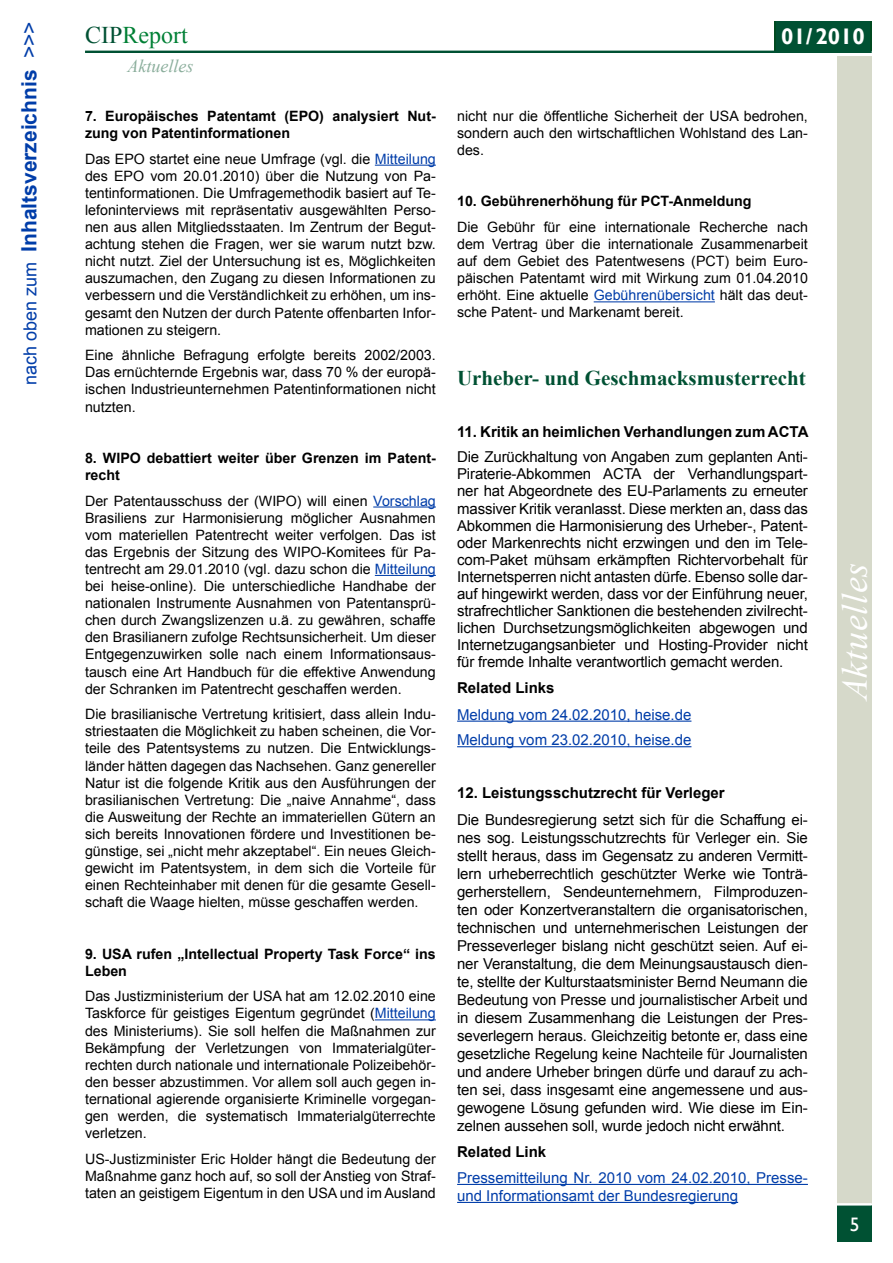
<style>
.page{position:relative;width:893px;height:1263px;background:#fff}
.page>*{position:absolute;margin:0;border:0;box-sizing:border-box;transform-origin:0 0}
.t1{font:italic 36px "Times New Roman";color:#fff}
.t2{font:24px "Times New Roman";color:#008035}
.t3{font:700 22.5px "Gill Sans";color:#fff}
.t4{font:700 21px "Times New Roman";color:#005133}
.t5{font:700 21px "Arial";color:#003da9}
.t6{font:19.5px "Gill Sans";color:#fff}
.t7{font:italic 18px "Times New Roman";color:#8bae9c}
.t8{font:15px/18px "Arial";letter-spacing:-.01em;color:#000;text-align:justify}
.t9{font:15px/25.7px "Arial";color:#003da9}
.t10{font:700 15px "Arial";color:#000}
.t11{font:14.25px/17.1px "Arial";color:#000;text-align:justify}
.t12{font:700 14.25px/17.1px "Arial";color:#000}
.s1{font-weight:400;font-size:18px}
.s2{font-weight:400}
.s3{color:#005133}
.s4{color:#003da9}
</style>
<div class="page">
<div style="left:838px;top:56px;width:34px;height:1147px;background:#d6d9ca"></div>
<div style="left:774px;top:21px;width:98px;height:30px;background:#004a20"></div>
<div style="left:838px;top:1205px;width:34px;height:37px;background:#005133"></div>
<div style="left:776px;top:21px;width:94px;height:30px;background:#005133"></div>
<hr style="left:85px;top:51px;width:787px;height:2px;background:#005133">
<hr style="left:375px;top:165px;width:61px;height:1px;background:#003da9">
<hr style="left:373px;top:506px;width:63px;height:1px;background:#003da9">
<hr style="left:375px;top:575px;width:61px;height:1px;background:#003da9">
<hr style="left:375px;top:1019px;width:61px;height:1px;background:#003da9">
<hr style="left:594px;top:301px;width:121px;height:1px;background:#003da9">
<hr style="left:457px;top:721px;width:234px;height:1px;background:#003da9">
<hr style="left:457px;top:746px;width:234px;height:1px;background:#003da9">
<hr style="left:457px;top:1184px;width:351px;height:1px;background:#003da9">
<hr style="left:457px;top:1202px;width:281px;height:1px;background:#003da9">
<h3 class="t5" style="left:15px;top:385px;width:365px;rotate:-90deg"><span class="s1">nach oben zum</span> Inhaltsverzeichnis <span class="s2">&gt;&gt;&gt;</span></h3>
<h2 class="t2" style="left:85px;top:19px;width:104px"><span class="s3">CIP</span>Report</h2>
<p class="t7" style="left:128px;top:54px;width:67px">Aktuelles</p>
<p class="t12" style="left:85px;top:108px;width:352px">7. Europäisches Patentamt (EPO) analysiert Nut&shy;zung von Patentinformationen</p>
<p class="t11" style="left:85px;top:150px;width:352px">Das EPO startet eine neue Umfrage (vgl. die <span class="s4">Mitteilung </span>des EPO vom 20.01.2010) über die Nutzung von Pa&shy;tentinformationen. Die Umfragemethodik basiert auf Te&shy;lefoninterviews mit repräsentativ ausgewählten Perso&shy;nen aus allen Mitgliedsstaaten. Im Zentrum der Begut&shy;achtung stehen die Fragen, wer sie warum nutzt bzw. nicht nutzt. Ziel der Untersuchung ist es, Möglichkeiten auszumachen, den Zugang zu diesen Informationen zu verbessern und die Verständlichkeit zu erhöhen, um ins&shy;gesamt den Nutzen der durch Patente offenbarten Infor&shy;mationen zu steigern.</p>
<p class="t11" style="left:85px;top:347px;width:352px">Eine ähnliche Befragung erfolgte bereits 2002/2003.<br>Das ernüchternde Ergebnis war, dass 70 % der europä&shy;ischen Industrieunternehmen Patentinformationen nicht nutzten.</p>
<p class="t12" style="left:85px;top:450px;width:352px">8. WIPO debattiert weiter über Grenzen im Patent&shy;recht</p>
<p class="t11" style="left:85px;top:492px;width:352px">Der Patentausschuss der (WIPO) will einen <span class="s4">Vorschlag </span>Brasiliens zur Harmonisierung möglicher Ausnahmen vom materiellen Patentrecht weiter verfolgen. Das ist das Ergebnis der Sitzung des WIPO-Komitees für Pa&shy;tentrecht am 29.01.2010 (vgl. dazu schon die <span class="s4">Mitteilung </span>bei heise-online). Die unterschiedliche Handhabe der nationalen Instrumente Ausnahmen von Patentansprü&shy;chen durch Zwangslizenzen u.ä. zu gewähren, schaffe den Brasilianern zufolge Rechtsunsicherheit. Um dieser Entgegenzuwirken solle nach einem Informationsaus&shy;tausch eine Art Handbuch für die effektive Anwendung der Schranken im Patentrecht geschaffen werden.</p>
<p class="t11" style="left:85px;top:706px;width:352px">Die brasilianische Vertretung kritisiert, dass allein Indu&shy;striestaaten die Möglichkeit zu haben scheinen, die Vor&shy;teile des Patentsystems zu nutzen. Die Entwicklungs&shy;länder hätten dagegen das Nachsehen. Ganz genereller Natur ist die folgende Kritik aus den Ausführungen der brasilianischen Vertretung: Die „naive Annahme“, dass die Ausweitung der Rechte an immateriellen Gütern an sich bereits Innovationen fördere und Investitionen be&shy;günstige, sei „nicht mehr akzeptabel“. Ein neues Gleich&shy;gewicht im Patentsystem, in dem sich die Vorteile für einen Rechteinhaber mit denen für die gesamte Gesell&shy;schaft die Waage hielten, müsse geschaffen werden.</p>
<p class="t12" style="left:85px;top:945px;width:352px">9. USA rufen „Intellectual Property Task Force“ ins<br>Leben</p>
<p class="t11" style="left:85px;top:988px;width:352px">Das Justizministerium der USA hat am 12.02.2010 eine Taskforce für geistiges Eigentum gegründet (<span class="s4">Mitteilung </span>des Ministeriums). Sie soll helfen die Maßnahmen zur Bekämpfung der Verletzungen von Immaterialgüter&shy;rechten durch nationale und internationale Polizeibehör&shy;den besser abzustimmen. Vor allem soll auch gegen in&shy;ternational agierende organisierte Kriminelle vorgegan&shy;gen werden, die systematisch Immaterialgüterrechte verletzen.</p>
<p class="t11" style="left:85px;top:1150px;width:352px">US-Justizminister Eric Holder hängt die Bedeutung der Maßnahme ganz hoch auf, so soll der Anstieg von Straf&shy;taten an geistigem Eigentum in den USA und im Ausland</p>
<h3 class="t3" style="left:781px;top:23px;width:85px">01/ 2010</h3>
<p class="t11" style="left:457px;top:108px;width:352px">nicht nur die öffentliche Sicherheit der USA bedrohen, sondern auch den wirtschaftlichen Wohlstand des Lan&shy;des.</p>
<p class="t12" style="left:457px;top:193px;width:296px">10. Gebührenerhöhung für PCT-Anmeldung</p>
<p class="t11" style="left:457px;top:219px;width:352px">Die Gebühr für eine internationale Recherche nach dem Vertrag über die internationale Zusammenarbeit auf dem Gebiet des Patentwesens (PCT) beim Euro&shy;päischen Patentamt wird mit Wirkung zum 01.04.2010 erhöht. Eine aktuelle <span class="s4">Gebührenübersicht</span> hält das deut&shy;sche Patent- und Markenamt bereit.</p>
<h3 class="t4" style="left:457px;top:364px;width:350px">Urheber- und Geschmacksmusterrecht</h3>
<p class="t10" style="left:457px;top:421px;width:353px">11. Kritik an heimlichen Verhandlungen zum ACTA</p>
<p class="t8" style="left:457px;top:448px;width:352px;line-height:17.1px">Die Zurückhaltung von Angaben zum geplanten Anti-Piraterie-Abkommen ACTA der Verhandlungspart&shy;ner hat Abgeordnete des EU-Parlaments zu erneuter massiver Kritik veranlasst. Diese merkten an, dass das Abkommen die Harmonisierung des Urheber-, Patent&shy;oder Markenrechts nicht erzwingen und den im Tele&shy;com-Paket mühsam erkämpften Richtervorbehalt für Internetsperren nicht antasten dürfe. Ebenso solle dar&shy;auf hingewirkt werden, dass vor der Einführung neuer, strafrechtlicher Sanktionen die bestehenden zivilrecht&shy;lichen Durchsetzungsmöglichkeiten abgewogen und Internetzugangsanbieter und Hosting-Provider nicht für fremde Inhalte verantwortlich gemacht werden.</p>
<p class="t10" style="left:457px;top:678px;width:99px">Related Links</p>
<p class="t9" style="left:457px;top:702px;width:236px">Meldung vom 24.02.2010, heise.de<br>Meldung vom 23.02.2010, heise.de</p>
<p class="t10" style="left:457px;top:783px;width:269px">12. Leistungsschutzrecht für Verleger</p>
<p class="t8" style="left:457px;top:810px;width:352px">Die Bundesregierung setzt sich für die Schaffung ei&shy;nes sog. Leistungsschutzrechts für Verleger ein. Sie stellt heraus, dass im Gegensatz zu anderen Vermitt&shy;lern urheberrechtlich geschützter Werke wie Tonträ&shy;gerherstellern, Sendeunternehmern, Filmproduzen&shy;ten oder Konzertveranstaltern die organisatorischen, technischen und unternehmerischen Leistungen der Presseverleger bislang nicht geschützt seien. Auf ei&shy;ner Veranstaltung, die dem Meinungsaustausch dien&shy;te, stellte der Kulturstaatsminister Bernd Neumann die Bedeutung von Presse und journalistischer Arbeit und in diesem Zusammenhang die Leistungen der Pres&shy;severlegern heraus. Gleichzeitig betonte er, dass eine gesetzliche Regelung keine Nachteile für Journalisten und andere Urheber bringen dürfe und darauf zu ach&shy;ten sei, dass insgesamt eine angemessene und aus&shy;gewogene Lösung gefunden wird. Wie diese im Ein&shy;zelnen aussehen soll, wurde jedoch nicht erwähnt.</p>
<p class="t10" style="left:457px;top:1142px;width:91px">Related Link</p>
<p class="t9" style="left:457px;top:1169px;width:352px;line-height:18px">Pressemitteilung Nr. 2010 vom 24.02.2010, Presse&shy;und Informationsamt der Bundesregierung</p>
<h1 class="t1" style="left:830px;top:700px;width:140px;rotate:-90deg">Aktuelles</h1>
<h3 class="t6" style="left:850px;top:1213px;width:11px">5</h3>
</div>
